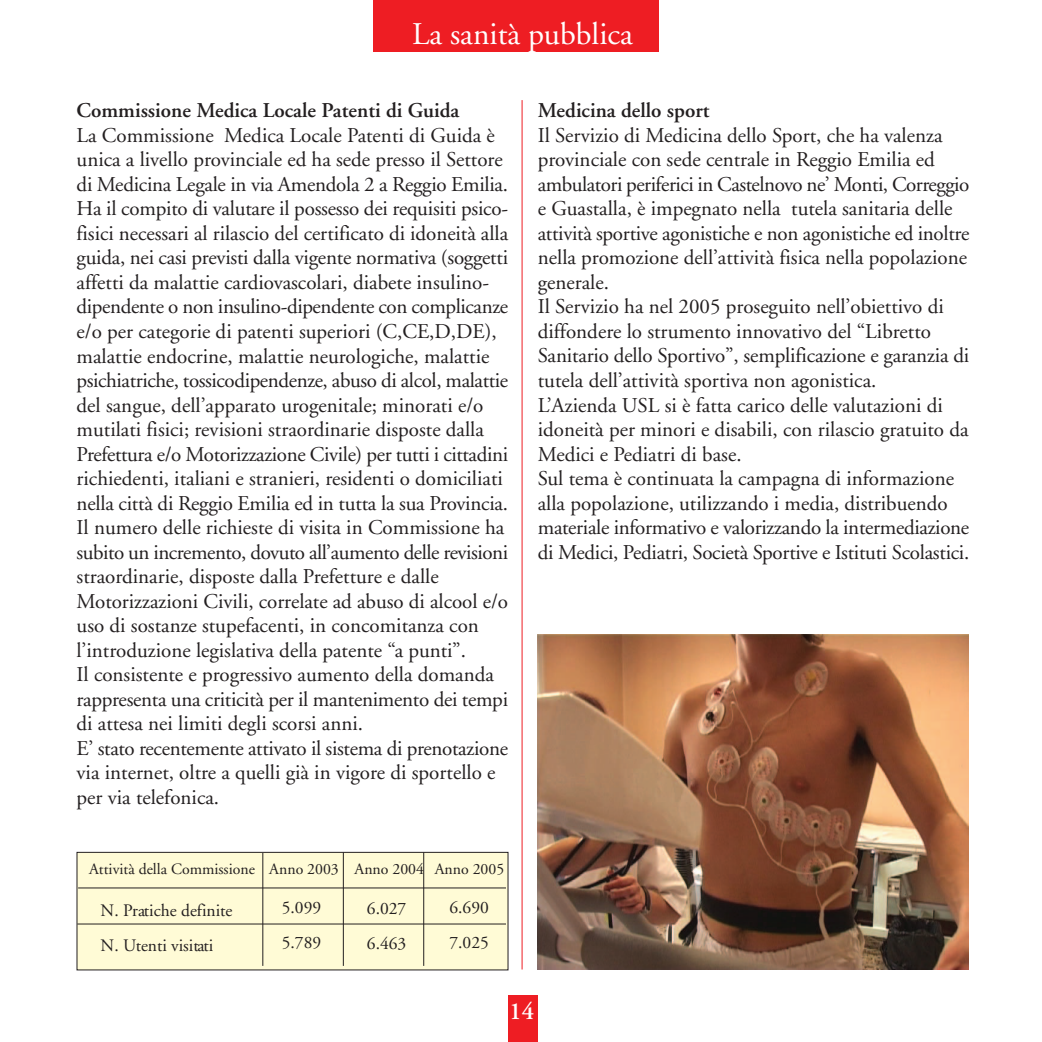
<style>
.page{position:relative;width:1042px;height:1042px;background:#fff}
.page>*{position:absolute;margin:0;border:0;box-sizing:border-box;transform-origin:0 0}
.t1{font:31.5px "Adobe Garamond";color:#fff}
.t2{font:600 24.5px "Adobe Garamond";color:#fff}
.t3{font:21px/24.5px "Adobe Garamond";color:#231f20}
.t4{font:600 21px "Adobe Garamond";color:#231f20}
.t5{font:17.5px/35px "Adobe Garamond";color:#231f20}
.t6{font:15.75px "Adobe Garamond";color:#231f20}
</style>
<div class="page">
<div style="left:373px;top:0;width:285px;height:52px;background:#ee1d23"></div>
<div style="left:508px;top:994px;width:29px;height:47px;background:#ee1d23"></div>
<hr style="left:521px;top:100px;width:1px;height:869px;background:#ee1d23">
<div style="left:77px;top:852px;width:431px;height:117px;background:#fffbd6;border:1px solid #231f20"></div>
<hr style="left:78px;top:887px;width:428px;height:1px;background:#231f20">
<hr style="left:77px;top:923px;width:429px;height:1px;background:#231f20">
<hr style="left:262px;top:852px;width:1px;height:113px;background:#231f20">
<hr style="left:343px;top:852px;width:1px;height:113px;background:#231f20">
<hr style="left:423px;top:852px;width:1px;height:113px;background:#231f20">
<img style="left:537px;top:634px;width:431px;height:335px">
<h1 class="t1" style="left:412px;top:21px;width:222px">La sanità pubblica</h1>
<p class="t4" style="left:77px;top:102px;width:384px">Commissione Medica Locale Patenti di Guida</p>
<p class="t3" style="left:77px;top:125px;width:433px">La Commissione Medica Locale Patenti di Guida è unica a livello provinciale ed ha sede presso il Settore di Medicina Legale in via Amendola 2 a Reggio Emilia.<br>Ha il compito di valutare il possesso dei requisiti psico&shy;fisici necessari al rilascio del certificato di idoneità alla guida, nei casi previsti dalla vigente normativa (soggetti affetti da malattie cardiovascolari, diabete insulino&shy;dipendente o non insulino-dipendente con complicanze e/o per categorie di patenti superiori (C,CE,D,DE), malattie endocrine, malattie neurologiche, malattie psichiatriche, tossicodipendenze, abuso di alcol, malattie del sangue, dell’apparato urogenitale; minorati e/o mutilati fisici; revisioni straordinarie disposte dalla Prefettura e/o Motorizzazione Civile) per tutti i cittadini richiedenti, italiani e stranieri, residenti o domiciliati nella città di Reggio Emilia ed in tutta la sua Provincia.<br>Il numero delle richieste di visita in Commissione ha subito un incremento, dovuto all’aumento delle revisioni straordinarie, disposte dalla Prefetture e dalle Motorizzazioni Civili, correlate ad abuso di alcool e/o uso di sostanze stupefacenti, in concomitanza con l’introduzione legislativa della patente “a punti”.<br>Il consistente e progressivo aumento della domanda rappresenta una criticità per il mantenimento dei tempi di attesa nei limiti degli scorsi anni.<br>E’ stato recentemente attivato il sistema di prenotazione via internet, oltre a quelli già in vigore di sportello e per via telefonica.</p>
<p class="t6" style="left:89px;top:862px;width:416px">Attività della Commissione Anno 2003 Anno 2004 Anno 2005</p>
<p class="t5" style="left:101px;top:894px;width:133px">N. Pratiche definite<br>N. Utenti visitati</p>
<p class="t5" style="left:282px;top:891px;width:41px">5.099<br>5.789</p>
<p class="t5" style="left:367px;top:892px;width:41px">6.027<br>6.463</p>
<p class="t5" style="left:449px;top:891px;width:41px">6.690<br>7.025</p>
<p class="t4" style="left:537px;top:102px;width:173px">Medicina dello sport</p>
<p class="t3" style="left:537px;top:125px;width:433px">Il Servizio di Medicina dello Sport, che ha valenza provinciale con sede centrale in Reggio Emilia ed ambulatori periferici in Castelnovo ne’ Monti, Correggio e Guastalla, è impegnato nella tutela sanitaria delle attività sportive agonistiche e non agonistiche ed inoltre nella promozione dell’attività fisica nella popolazione generale.<br>Il Servizio ha nel 2005 proseguito nell’obiettivo di diffondere lo strumento innovativo del “Libretto Sanitario dello Sportivo”, semplificazione e garanzia di tutela dell’attività sportiva non agonistica.<br>L’Azienda USL si è fatta carico delle valutazioni di idoneità per minori e disabili, con rilascio gratuito da Medici e Pediatri di base.<br>Sul tema è continuata la campagna di informazione alla popolazione, utilizzando i media, distribuendo materiale informativo e valorizzando la intermediazione di Medici, Pediatri, Società Sportive e Istituti Scolastici.</p>
<p class="t2" style="left:509px;top:1001px;width:26px">14</p>
</div>
